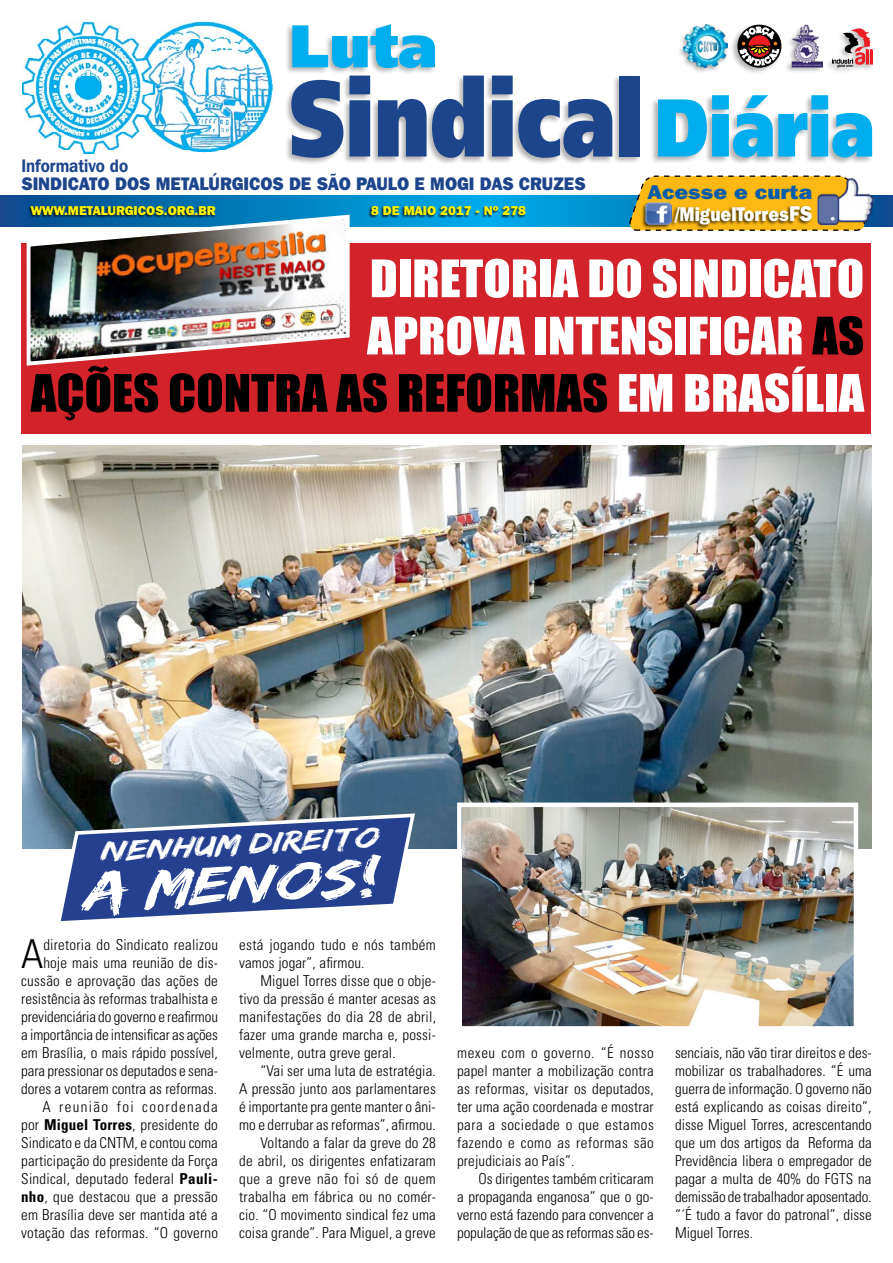
<style>
.page{position:relative;width:893px;height:1263px;background:#fff}
.page>*{position:absolute;margin:0;border:0;box-sizing:border-box;transform-origin:0 0}
.t1{font:900 107.85px "Frutiger";color:#1d458c;scale:.76 1}
.t2{font:900 60px "Frutiger";color:#00aeef}
.t3{font:47.7px/57.3px "Impact";color:#fff;text-align:right;scale:1.06 1}
.t4{font:italic 46.95px "Edo";color:#fff;scale:1.35 1}
.t5{font:300 condensed 39.9px "Univers";color:#000}
.t6{font:italic 25.35px "Edo";color:#fff;scale:1.35 1}
.t7{font:800 19.8px/22px "Franklin Gothic IT Cby BT";color:#fff;text-align:right;scale:.88 1}
.t8{font:800 18px "Franklin Gothic IT Cby BT";color:#1d458c;scale:.94 1}
.t9{font:600 18px "Franklin Gothic IT Cby BT";color:#1d458c;scale:.88 1}
.t10{font:300 condensed 15px/18px "Univers";letter-spacing:.01em;color:#000;text-align:justify}
.t11{font:800 12.75px "Franklin Gothic IT Cby BT";color:#fff200}
.s1{font-size:81.75px;color:#00aeef}
.s2{color:#005baa}
.s3{font-size:21.3px}
.s4{color:#000}
.s5{font-weight:700}
</style>
<div class="page">
<div style="left:22px;top:243px;width:849px;height:191px;background:#d2232a"></div>
<svg style="left:0;top:195px;width:893px;height:32px;background:#0183c3"></svg>
<div style="left:28px;top:205px;width:188px;height:13px;background:#000;opacity:.75"></div>
<svg style="left:627px;top:175px;width:240px;height:56px;background:#e9b62f"></svg>
<div style="left:669px;top:205px;width:143px;height:24px;background:#000;opacity:.75"></div>
<div style="left:641px;top:202px;width:31px;height:28px;background:#000;opacity:.75"></div>
<img style="left:646px;top:203px;width:25px;height:22px">
<img style="left:817px;top:177px;width:57px;height:49px">
<div style="left:285px;top:23px;width:151px;height:52px;background:#000;opacity:.3"></div>
<div style="left:284px;top:74px;width:357px;height:91px;background:#000;opacity:.3"></div>
<div style="left:651px;top:94px;width:223px;height:71px;background:#000;opacity:.3"></div>
<div style="left:730px;top:23px;width:53px;height:52px;background:#000;opacity:.3"></div>
<svg style="left:738px;top:25px;width:43px;height:43px"></svg>
<svg style="left:739px;top:27px;width:40px;height:39px"></svg>
<div style="left:677px;top:23px;width:52px;height:52px;background:#000;opacity:.3"></div>
<img style="left:684px;top:25px;width:44px;height:43px">
<div style="left:825px;top:27px;width:49px;height:48px;background:#000;opacity:.3"></div>
<svg style="left:832px;top:27px;width:41px;height:41px"></svg>
<div style="left:784px;top:24px;width:39px;height:50px;background:#000;opacity:.3"></div>
<img style="left:791px;top:25px;width:31px;height:42px">
<img style="left:22px;top:21px;width:250px;height:133px">
<div style="left:368px;top:205px;width:158px;height:14px;background:#000;opacity:.75"></div>
<img style="left:25px;top:213px;width:327px;height:153px">
<img style="left:22px;top:445px;width:850px;height:403px">
<img style="left:463px;top:807px;width:390px;height:219px">
<div style="left:457px;top:802px;width:401px;height:229px;border:4px solid #fff"></div>
<svg style="left:54px;top:811px;width:363px;height:111px"></svg>
<h2 class="t2" style="left:289px;top:10px;width:149px">Luta</h2>
<h1 class="t1" style="left:289px;top:53px;width:771px">Sindical <span class="s1">Diária</span></h1>
<p class="t8" style="left:21px;top:172px;width:602px">SINDICATO DOS METALÚRGICOS DE SÃO PAULO E MOGI DAS CRUZES</p>
<p class="t11" style="left:371px;top:202px;width:157px">8 DE MAIO 2017 - Nº 278</p>
<p class="t9" style="left:21px;top:155px;width:123px">Informativo do</p>
<h3 class="t7" style="left:648px;top:180px;width:188px"><span class="s2">Acesse e curta </span>/MiguelTorres<span class="s3">FS</span></h3>
<p class="t11" style="left:31px;top:202px;width:186px">WWW.METALURGICOS.ORG.BR</p>
<h3 class="t3" style="left:31px;top:249px;width:788px">DIRETORIA DO SINDICATO<br>APROVA INTENSIFICAR <span class="s4">AS<br>AÇÕES CONTRA AS REFORMAS</span> EM BRASÍLIA</h3>
<h3 class="t6" style="left:98px;top:839px;width:208px;rotate:-3deg">NENHUM DIREITO</h3>
<h3 class="t4" style="left:80px;top:870px;width:219px;rotate:-3deg">A MENOS!</h3>
<p class="t10" style="left:21px;top:935px;width:198px;text-align:right">diretoria do Sindicato realizou hoje mais uma reunião de dis&shy;cussão e aprovação das ações de resistência às reformas trabalhista e previdenciária do governo e reafirmou a importância de intensificar as ações em Brasília, o mais rápido possível, para pressionar os deputados e sena&shy;dores a votarem contra as reformas.<br>A reunião foi coordenada por <span class="s5">Miguel Torres</span>, presidente do Sindicato e da CNTM, e contou coma participação do presidente da Força Sindical, deputado federal <span class="s5">Pauli&shy;nho</span>, que destacou que a pressão em Brasília deve ser mantida até a votação das reformas. “O governo</p>
<p class="t10" style="left:239px;top:935px;width:198px">está jogando tudo e nós também vamos jogar”, afirmou.</p>
<h3 class="t5" style="left:21px;top:930px;width:24px">A</h3>
<p class="t10" style="left:239px;top:971px;width:198px;text-indent:21px">Miguel Torres disse que o obje&shy;tivo da pressão é manter acesas as manifestações do dia 28 de abril, fazer uma grande marcha e, possi&shy;velmente, outra greve geral.</p>
<p class="t10" style="left:239px;top:1061px;width:198px;text-align:right">“Vai ser uma luta de estratégia.<br>A pressão junto aos parlamentares é importante pra gente manter o âni&shy;mo e derrubar as reformas”, afirmou.<br>Voltando a falar da greve do 28<br>de abril, os dirigentes enfatizaram que a greve não foi só de quem trabalha em fábrica ou no comér&shy;cio. “O movimento sindical fez uma coisa grande”. Para Miguel, a greve</p>
<p class="t10" style="left:457px;top:1043px;width:198px">mexeu com o governo. “É nosso papel manter a mobilização contra as reformas, visitar os deputados, ter uma ação coordenada e mostrar para a sociedade o que estamos fazendo e como as reformas são prejudiciais ao País”.</p>
<p class="t10" style="left:457px;top:1169px;width:198px;text-indent:21px">Os dirigentes também criticaram a propaganda enganosa” que o go&shy;verno está fazendo para convencer a população de que as reformas são es-</p>
<p class="t10" style="left:675px;top:1043px;width:198px">senciais, não vão tirar direitos e des&shy;mobilizar os trabalhadores. “É uma guerra de informação. O governo não está explicando as coisas direito”, disse Miguel Torres, acrescentando que um dos artigos da Reforma da Previdência libera o empregador de pagar a multa de 40% do FGTS na demissão de trabalhador aposentado. “´É tudo a favor do patronal”, disse Miguel Torres.</p>
</div>
